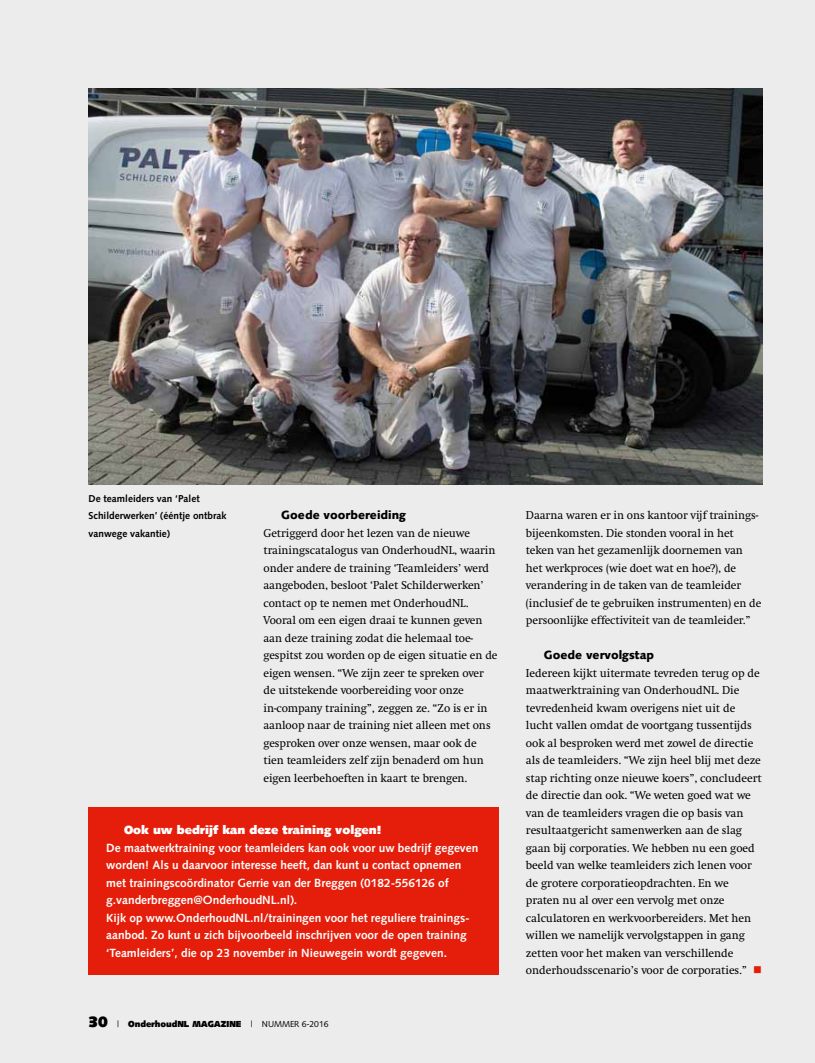
<style>
.page{position:relative;width:815px;height:1063px;background:#ececec}
.page>*{position:absolute;margin:0;border:0;box-sizing:border-box;transform-origin:0 0}
.t1{font:11.88px/17.5px "Swift";letter-spacing:-.005em;color:#000}
.t2{font:700 11.88px/17.5px "Syntax";color:#fff}
.t3{font:900 11.88px "Syntax";color:#000}
.t4{font:900 11.88px "Syntax";color:#fff}
.t5{font:700 10px/17.5px "Syntax";color:#000}
.t6{font:900 8.75px "Syntax";letter-spacing:-.005em;color:#000}
.t7{font:8.75px "Syntax";letter-spacing:-.005em;color:#000}
.s1{font-size:15px}
.s2{font-weight:400}
.s3{color:#e41e0a}
</style>
<div class="page">
<div style="left:89px;top:807px;width:410px;height:167px;background:#e41e0a"></div>
<img style="left:89px;top:89px;width:673px;height:395px">
<p class="t5" style="left:89px;top:490px;width:139px">De teamleiders van ‘Palet<br>Schilderwerken’ (ééntje ontbrak vanwege vakantie)</p>
<p class="t3" style="left:281px;top:508px;width:126px">Goede voorbereiding</p>
<p class="t1" style="left:264px;top:524px;width:236px">Getriggerd door het lezen van de nieuwe trainingscatalogus van OnderhoudNL, waarin onder andere de training ‘Teamleiders’ werd aangeboden, besloot ‘Palet Schilderwerken’ contact op te nemen met OnderhoudNL.<br>Vooral om een eigen draai te kunnen geven aan deze training zodat die helemaal toe&shy;gespitst zou worden op de eigen situatie en de eigen wensen. “We zijn zeer te spreken over de uitstekende voorbereiding voor onze in-company training”, zeggen ze. “Zo is er in aanloop naar de training niet alleen met ons gesproken over onze wensen, maar ook de tien teamleiders zelf zijn benaderd om hun eigen leerbehoeften in kaart te brengen.</p>
<p class="t4" style="left:124px;top:823px;width:259px">Ook uw bedrijf kan deze training volgen!</p>
<p class="t2" style="left:106px;top:839px;width:374px">De maatwerktraining voor teamleiders kan ook voor uw bedrijf gegeven worden! Als u daarvoor interesse heeft, dan kunt u contact opnemen met trainingscoördinator Gerrie van der Breggen (0182-556126 of g.vanderbreggen@OnderhoudNL.nl).<br>Kijk op www.OnderhoudNL.nl/trainingen voor het reguliere trainings&shy;aanbod. Zo kunt u zich bijvoorbeeld inschrijven voor de open training ‘Teamleiders’, die op 23 november in Nieuwegein wordt gegeven.</p>
<p class="t6" style="left:89px;top:1018px;width:120px"><span class="s1">30</span> <span class="s2">|</span> OnderhoudNL MAGA</p>
<p class="t6" style="left:221px;top:1018px;width:16px">ZINE</p>
<p class="t7" style="left:251px;top:1019px;width:79px">| N UMMER 6-2016</p>
<p class="t1" style="left:526px;top:507px;width:237px">Daarna waren er in ons kantoor vijf trainings&shy;bijeenkomsten. Die stonden vooral in het teken van het gezamenlijk doornemen van het werkproces (wie doet wat en hoe?), de verandering in de taken van de teamleider (inclusief de te gebruiken instrumenten) en de persoonlijke effectiviteit van de teamleider.”</p>
<p class="t3" style="left:544px;top:648px;width:112px">Goede vervolgstap</p>
<p class="t1" style="left:526px;top:664px;width:237px">Iedereen kijkt uitermate tevreden terug op de maatwerktraining van OnderhoudNL. Die tevredenheid kwam overigens niet uit de lucht vallen omdat de voortgang tussentijds ook al besproken werd met zowel de directie als de teamleiders. “We zijn heel blij met deze stap richting onze nieuwe koers”, concludeert de directie dan ook. “We weten goed wat we van de teamleiders vragen die op basis van resultaatgericht samenwerken aan de slag gaan bij corporaties. We hebben nu een goed beeld van welke teamleiders zich lenen voor de grotere corporatieopdrachten. En we praten nu al over een vervolg met onze calculatoren en werkvoorbereiders. Met hen willen we namelijk vervolgstappen in gang zetten voor het maken van verschillende onderhoudsscenario’s voor de corporaties.” <span class="s3">■</span></p>
</div>
